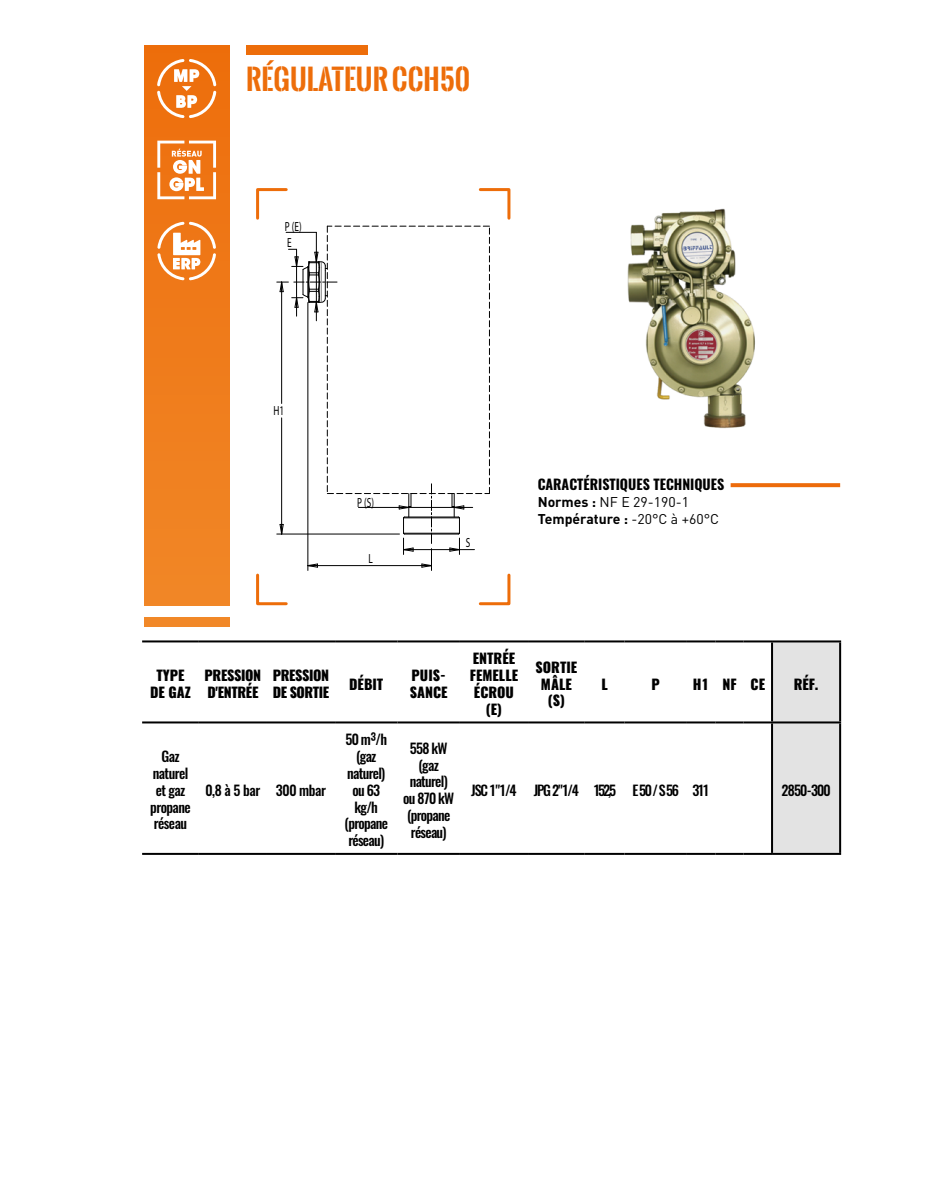
<style>
.page{position:relative;width:925px;height:1191px;background:#fff}
.page>*{position:absolute;margin:0;border:0;box-sizing:border-box;transform-origin:0 0}
.t1{font:700 28px "Oswald Stencil";color:#ed6d0a}
.t2{font:500 14px/16.8px "Oswald";letter-spacing:-.05em;color:#000;text-align:center}
.t3{font:800 14px/16.8px "Oswald";color:#000;text-align:center}
.t4{font:14px/16.8px "DIN Pro";color:#000}
.t5{font:500 14px "Oswald";letter-spacing:-.1em;color:#000}
.t6{font:700 14px "Oswald";color:#000}
.t7{font:800 14px/16.8px "Oswald";letter-spacing:-.025em;color:#000}
.t8{font:800 14px/16.8px "Oswald";letter-spacing:-.03em;color:#000}
.t9{font:500 14px "Oswald";letter-spacing:-.025em;color:#000}
.t10{font:13.2px "Myriad Pro";color:#000;scale:.7 1}
.s1{font-weight:700}
</style>
<div class="page">
<div style="left:144px;top:45px;width:85px;height:560px;background:linear-gradient(to bottom,#ed6e0c,#f18727)"></div>
<div style="left:144px;top:617px;width:85px;height:9px;background:#f18828"></div>
<div style="left:246px;top:45px;width:121px;height:10px;background:#ed6d0a"></div>
<img style="left:627px;top:208px;width:128px;height:221px">
<svg style="left:256px;top:188px;width:255px;height:418px"></svg>
<div style="left:772px;top:642px;width:66px;height:211px;background:#e3e3e3"></div>
<hr style="left:142px;top:640px;width:57px;height:2px;background:#000">
<hr style="left:199px;top:640px;width:68px;height:2px;background:#000">
<hr style="left:267px;top:640px;width:68px;height:2px;background:#000">
<hr style="left:335px;top:640px;width:62px;height:2px;background:#000">
<hr style="left:397px;top:640px;width:62px;height:2px;background:#000">
<hr style="left:459px;top:640px;width:69px;height:2px;background:#000">
<hr style="left:528px;top:640px;width:56px;height:2px;background:#000">
<hr style="left:584px;top:640px;width:40px;height:2px;background:#000">
<hr style="left:624px;top:640px;width:62px;height:2px;background:#000">
<hr style="left:686px;top:640px;width:29px;height:2px;background:#000">
<hr style="left:715px;top:640px;width:28px;height:2px;background:#000">
<hr style="left:743px;top:640px;width:28px;height:2px;background:#000">
<hr style="left:142px;top:721px;width:57px;height:2px;background:#000">
<hr style="left:199px;top:721px;width:68px;height:2px;background:#000">
<hr style="left:267px;top:721px;width:68px;height:2px;background:#000">
<hr style="left:335px;top:721px;width:62px;height:2px;background:#000">
<hr style="left:397px;top:721px;width:62px;height:2px;background:#000">
<hr style="left:459px;top:721px;width:69px;height:2px;background:#000">
<hr style="left:528px;top:721px;width:56px;height:2px;background:#000">
<hr style="left:584px;top:721px;width:40px;height:2px;background:#000">
<hr style="left:624px;top:721px;width:62px;height:2px;background:#000">
<hr style="left:686px;top:721px;width:29px;height:2px;background:#000">
<hr style="left:715px;top:721px;width:28px;height:2px;background:#000">
<hr style="left:743px;top:721px;width:28px;height:2px;background:#000">
<hr style="left:771px;top:721px;width:69px;height:2px;background:#000">
<hr style="left:142px;top:853px;width:57px;height:2px;background:#000">
<hr style="left:199px;top:853px;width:68px;height:2px;background:#000">
<hr style="left:267px;top:853px;width:68px;height:2px;background:#000">
<hr style="left:335px;top:853px;width:62px;height:2px;background:#000">
<hr style="left:397px;top:853px;width:62px;height:2px;background:#000">
<hr style="left:459px;top:853px;width:69px;height:2px;background:#000">
<hr style="left:528px;top:853px;width:56px;height:2px;background:#000">
<hr style="left:584px;top:853px;width:40px;height:2px;background:#000">
<hr style="left:624px;top:853px;width:62px;height:2px;background:#000">
<hr style="left:686px;top:853px;width:29px;height:2px;background:#000">
<hr style="left:715px;top:853px;width:28px;height:2px;background:#000">
<hr style="left:743px;top:853px;width:28px;height:2px;background:#000">
<hr style="left:770px;top:642px;width:2px;height:79px;background:#000">
<hr style="left:838px;top:642px;width:2px;height:79px;background:#000">
<hr style="left:770px;top:723px;width:2px;height:130px;background:#000">
<hr style="left:838px;top:723px;width:2px;height:130px;background:#000">
<hr style="left:771px;top:640px;width:69px;height:2px;background:#000">
<hr style="left:771px;top:853px;width:69px;height:2px;background:#000">
<svg style="left:730px;top:483px;width:109px;height:4px"></svg>
<svg style="left:157px;top:222px;width:59px;height:58px"></svg>
<svg style="left:157px;top:59px;width:59px;height:59px"></svg>
<svg style="left:157px;top:141px;width:59px;height:58px"></svg>
<h1 class="t1" style="left:246px;top:59px;width:225px">RÉGULATEUR CCH50</h1>
<p class="t10" style="left:285px;top:219px;width:25px">P (E)</p>
<p class="t10" style="left:287px;top:234px;width:8px">E</p>
<p class="t10" style="left:273px;top:403px;width:17px">H1</p>
<p class="t10" style="left:357px;top:494px;width:25px">P (S)</p>
<p class="t10" style="left:368px;top:550px;width:8px">L</p>
<p class="t10" style="left:465px;top:534px;width:8px">S</p>
<p class="t6" style="left:537px;top:474px;width:188px">CARACTÉRISTIQUES TECHNIQUES</p>
<p class="t4" style="left:537px;top:493px;width:183px"><span class="s1">Normes :</span> NF E 29-190-1<br><span class="s1">Température :</span> -20°C à +60°C</p>
<p class="t3" style="left:150px;top:667px;width:42px">TYPE<br>DE GAZ</p>
<p class="t7" style="left:204px;top:667px;width:58px">PRESSION<br>D'ENTRÉE</p>
<p class="t8" style="left:272px;top:667px;width:58px">PRESSION<br>DE SORTIE</p>
<p class="t3" style="left:349px;top:676px;width:36px">DÉBIT</p>
<p class="t3" style="left:409px;top:667px;width:39px;text-align:left">PUIS-<br>SANCE</p>
<p class="t2" style="left:150px;top:748px;width:42px">Gaz naturel et gaz propane réseau</p>
<p class="t9" style="left:205px;top:780px;width:122px">0,8 à 5 bar 300 mbar</p>
<p class="t2" style="left:344px;top:731px;width:45px">50 m³/h (gaz naturel) ou 63 kg/h (propane réseau)</p>
<p class="t2" style="left:403px;top:740px;width:53px">558 kW (gaz naturel) ou 870 kW (propane réseau)</p>
<p class="t3" style="left:469px;top:651px;width:50px">ENTRÉE<br>FEMELLE<br>ÉCROU (E)</p>
<p class="t3" style="left:535px;top:659px;width:43px">SORTIE<br>MÂLE (S)</p>
<p class="t3" style="left:601px;top:676px;width:8px">L</p>
<p class="t3" style="left:651px;top:676px;width:10px">P</p>
<p class="t3" style="left:692px;top:676px;width:74px">H1 NF CE</p>
<p class="t3" style="left:793px;top:676px;width:26px">RÉF.</p>
<p class="t5" style="left:471px;top:780px;width:240px">JSC 1"1/4 JPG 2"1/4 152,5 E 50 / S 56 311</p>
<p class="t2" style="left:781px;top:782px;width:51px">2850-300</p>
</div>
